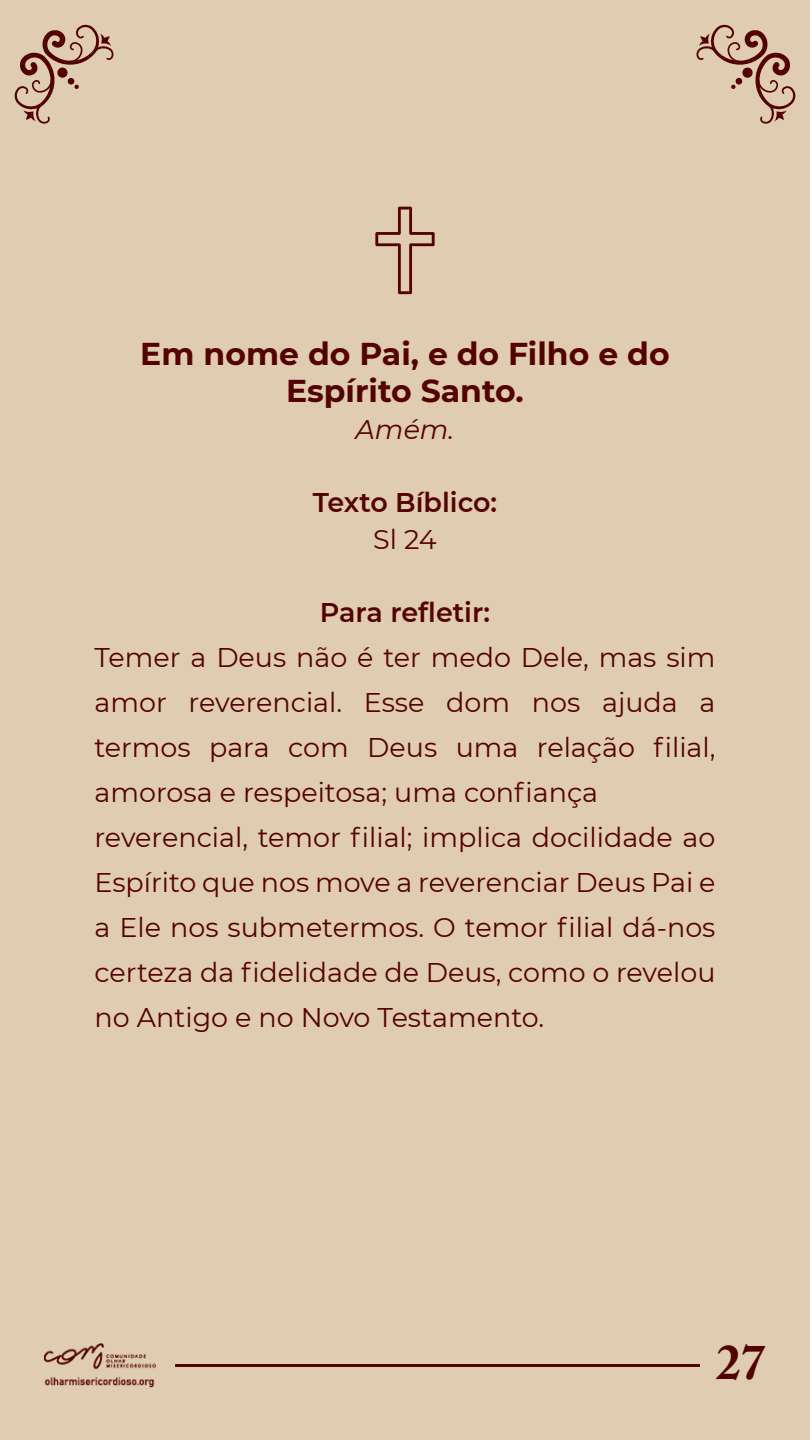
<style>
.page{position:relative;width:810px;height:1440px;background:#dfccb1}
.page>*{position:absolute;margin:0;border:0;box-sizing:border-box;transform-origin:0 0}
.t1{font:700 49.43px "Adobe Caslon Pro";color:#540201}
.t2{font:700 31.5px/36.8px "Montserrat";color:#540201;text-align:center}
.t3{font:27px/45px "Montserrat";color:#540201}
.t4{font:600 27px "Montserrat";color:#540201}
.t5{font:italic 27px "Montserrat";color:#540201}
</style>
<div class="page">
<svg style="left:696px;top:24px;width:100px;height:100px"></svg>
<svg style="left:14px;top:24px;width:100px;height:100px"></svg>
<svg style="left:375px;top:207px;width:60px;height:87px"></svg>
<hr style="left:176px;top:1364px;width:524px;height:3px;background:#540201">
<img style="left:44px;top:1343px;width:111px;height:45px">
<p class="t2" style="left:140px;top:334px;width:531px">Em nome do Pai, e do Filho e do<br>Espírito Santo.</p>
<p class="t5" style="left:356px;top:410px;width:100px">Amém.</p>
<p class="t4" style="left:313px;top:483px;width:186px">Texto Bíblico:</p>
<p class="t3" style="left:373px;top:516px;width:65px">Sl 24</p>
<p class="t4" style="left:320px;top:594px;width:172px">Para refletir:</p>
<p class="t3" style="left:95px;top:634px;width:623px">Temer a Deus não é ter medo Dele, mas sim amor reverencial. Esse dom nos ajuda a termos para com Deus uma relação filial, amorosa e respeitosa; uma confiança reverencial, temor filial; implica docilidade ao Espírito que nos move a reverenciar Deus Pai e a Ele nos submetermos. O temor filial dá-nos certeza da fidelidade de Deus, como o revelou no Antigo e no Novo Testamento.</p>
<h1 class="t1" style="left:716px;top:1334px;width:51px">27</h1>
</div>
